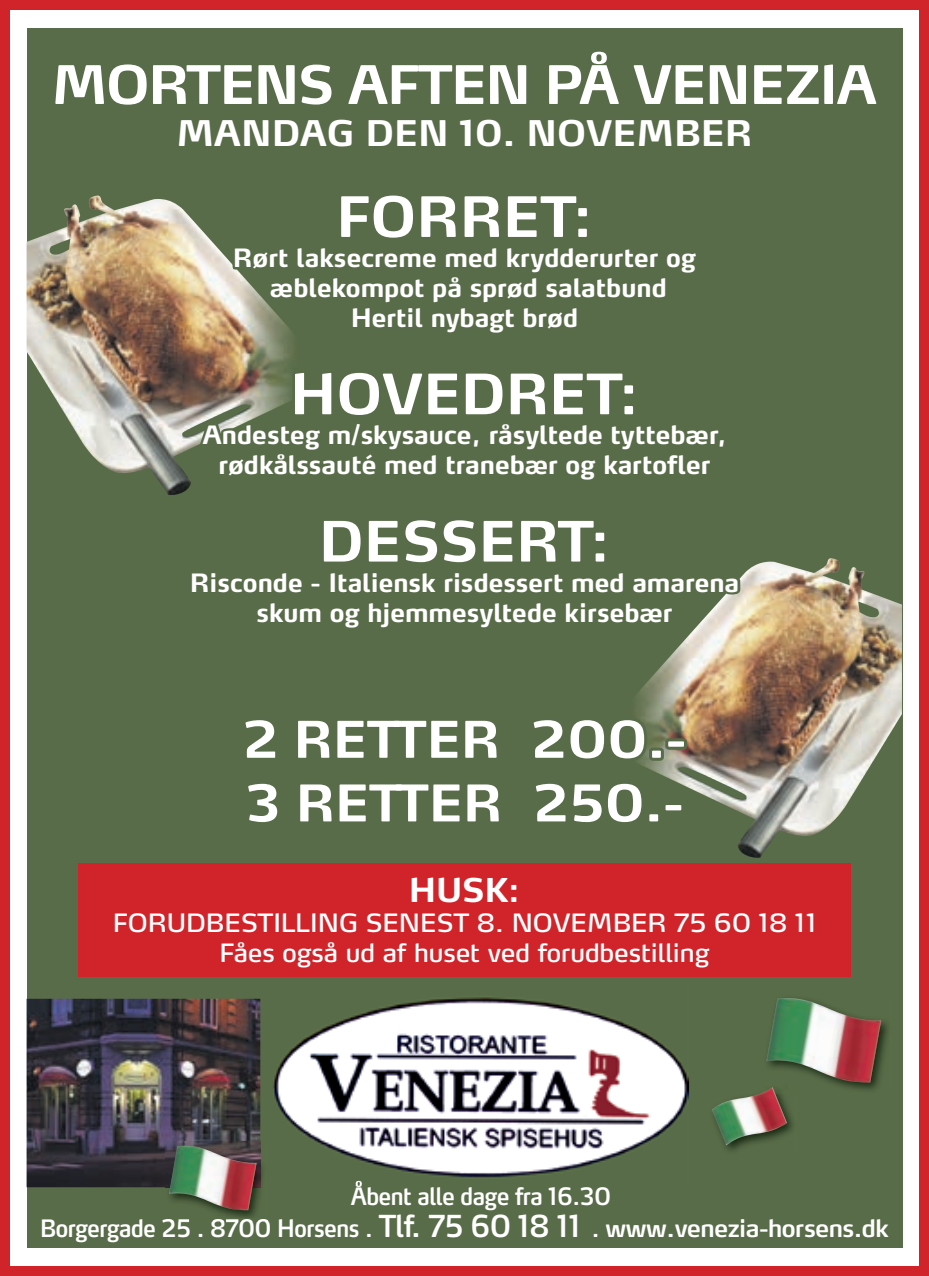
<style>
.page{position:relative;width:929px;height:1276px;background:#fff}
.page>*{position:absolute;margin:0;border:0;box-sizing:border-box;transform-origin:0 0}
.t1{font:700 55px "Max LF";color:#fff}
.t2{font:700 52.5px "Max LF";letter-spacing:-.03em;color:#fff}
.t3{font:700 50px/63.8px "Max LF";color:#fff}
.t4{font:700 35px "Max LF";color:#fff}
.t5{font:700 32.5px "Max LF";color:#fff}
.t6{font:700 25px/30px "Max LF";color:#fff;text-align:center}
.t7{font:25px/30px "Max LF";color:#fff;text-align:center}
.t8{font:600 23.75px "Max LF";letter-spacing:-.02em;color:#fff;scale:.9 1}
.s1{font-size:30px}
</style>
<div class="page">
<div style="left:0;top:0;width:928px;height:1276px;border:10px solid #d1232a"></div>
<div style="left:27px;top:28px;width:875px;height:1219px;background:#596c49"></div>
<img style="left:273px;top:997px;width:416px;height:184px">
<img style="left:355px;top:1181px;width:7px;height:3px">
<img style="left:27px;top:998px;width:233px;height:189px">
<img style="left:166px;top:1141px;width:97px;height:77px">
<img style="left:166px;top:1219px;width:101px;height:2px">
<img style="left:166px;top:1141px;width:94px;height:46px">
<img style="left:169px;top:1145px;width:87px;height:65px">
<img style="left:766px;top:998px;width:115px;height:85px">
<img style="left:724px;top:1106px;width:69px;height:45px">
<img style="left:712px;top:1087px;width:74px;height:58px">
<div style="left:78px;top:863px;width:772px;height:113px;background:#d1232a"></div>
<img style="left:739px;top:561px;width:162px;height:297px">
<img style="left:27px;top:196px;width:160px;height:299px">
<svg style="left:187px;top:214px;width:556px;height:635px"></svg>
<div style="left:646px;top:811px;width:15px;height:13px;border:6px solid #596c49"></div>
<div style="left:662px;top:802px;width:22px;height:11px;border:6px solid #596c49"></div>
<h2 class="t2" style="left:52px;top:52px;width:826px">MORTENS AFTEN PÅ VENEZIA</h2>
<h3 class="t4" style="left:177px;top:111px;width:577px">MANDAG DEN 10. NOVEMBER</h3>
<h1 class="t1" style="left:336px;top:182px;width:258px">FORRET:</h1>
<p class="t6" style="left:233px;top:242px;width:464px">Rørt laksecreme med krydderurter og æblekompot på sprød salatbund<br>Hertil nybagt brød</p>
<h1 class="t1" style="left:290px;top:359px;width:350px">HOVEDRET:</h1>
<p class="t6" style="left:202px;top:419px;width:525px">Andesteg m/skysauce, råsyltede tyttebær, rødkålssauté med tranebær og kartofler</p>
<h1 class="t1" style="left:319px;top:507px;width:293px">DESSERT:</h1>
<p class="t6" style="left:190px;top:567px;width:551px">Risconde - Italiensk risdessert med amarena skum og hjemmesyltede kirsebær</p>
<h3 class="t3" style="left:243px;top:706px;width:445px">2 RETTER 200.-<br>3 RETTER 250.-</h3>
<h3 class="t5" style="left:409px;top:869px;width:113px">HUSK:</h3>
<p class="t7" style="left:113px;top:907px;width:704px">FORUDBESTILLING SENEST 8. NOVEMBER 75 60 18 11<br>Fåes også ud af huset ved forudbestilling</p>
<p class="t8" style="left:350px;top:1181px;width:290px">Åbent alle dage fra 16.30</p>
<p class="t8" style="left:40px;top:1213px;width:944px">Borgergade 25 . 8700 Horsens . <span class="s1">Tlf. 75 60 18 11</span> . www.venezia-horsens.dk</p>
</div>
